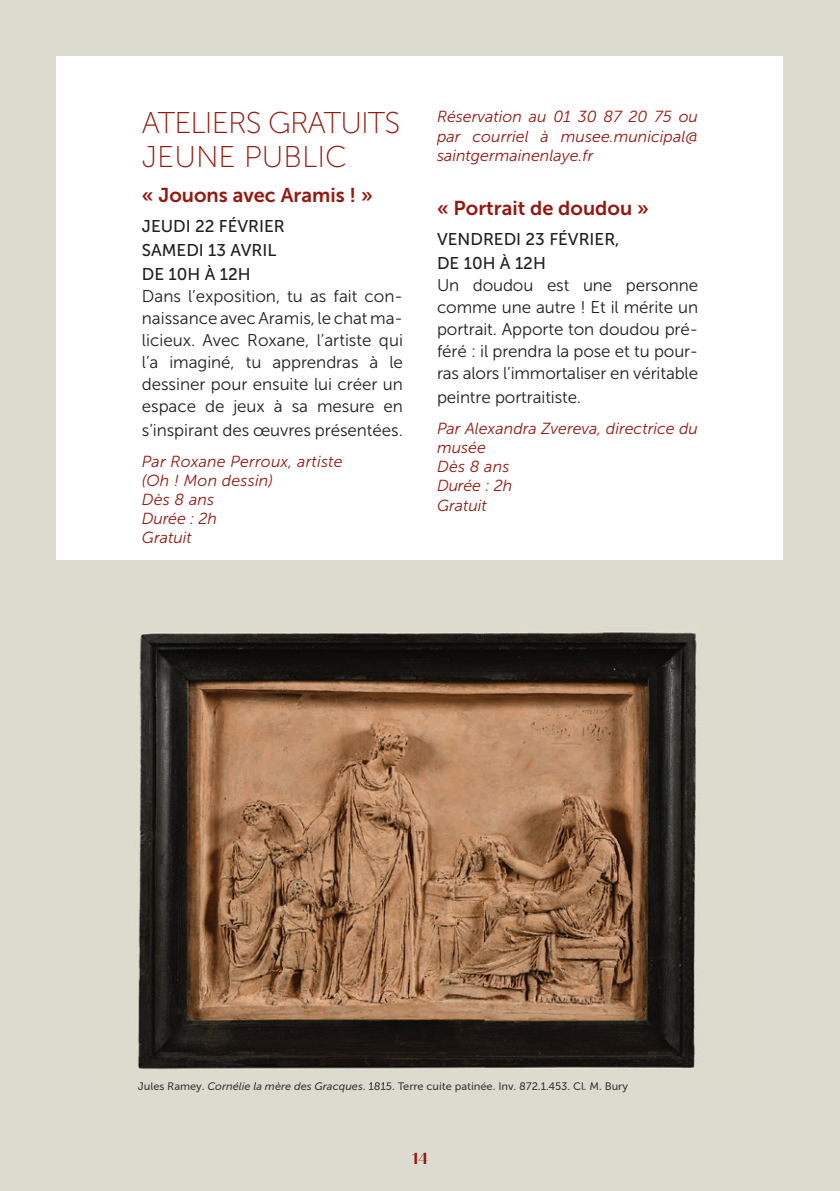
<style>
.page{position:relative;width:840px;height:1191px;background:#fff}
.page>*{position:absolute;margin:0;border:0;box-sizing:border-box;transform-origin:0 0}
.t1{font:30px/34px "Museo Sans 100";letter-spacing:-.03em;color:#921a11}
.t2{font:20px "Museo Sans 700";color:#921a11}
.t3{font:17px/22px "Museo Sans 300";letter-spacing:-.01em;color:#231f20;text-align:justify}
.t4{font:17px/24px "Museo Sans 500";color:#231f20}
.t5{font:italic 16px/19.2px "Museo Sans 300";color:#921a11}
.t6{font:700 16px "Quiche Sans";color:#921a11}
.t7{font:11px "Museo Sans 500";color:#3b3f41}
.s1{font-style:italic}
</style>
<div class="page">
<div style="left:0;top:0;width:839px;height:1191px;background:#dcdbcf"></div>
<div style="left:57px;top:57px;width:725px;height:503px;background:#fff"></div>
<img style="left:138px;top:631px;width:559px;height:439px">
<img style="left:139px;top:1082px;width:35px;height:2px">
<img style="left:209px;top:1082px;width:114px;height:2px">
<img style="left:369px;top:1082px;width:242px;height:2px">
<h1 class="t1" style="left:142px;top:106px;width:260px">ATELIERS GRATUITS<br>JEUNE PUBLIC</h1>
<p class="t2" style="left:142px;top:184px;width:232px">« Jouons avec Aramis ! »</p>
<p class="t4" style="left:142px;top:214px;width:144px">JEUDI 22 FÉVRIER<br>SAMEDI 13 AVRIL<br>DE 10H À 12H</p>
<p class="t3" style="left:142px;top:285px;width:262px">Dans l’exposition, tu as fait con&shy;naissance avec Aramis, le chat ma&shy;licieux. Avec Roxane, l’artiste qui l’a imaginé, tu apprendras à le dessiner pour ensuite lui créer un espace de jeux à sa mesure en</p>
<p class="t3" style="left:142px;top:419px;width:262px">s’inspirant des œuvres présentées.</p>
<p class="t5" style="left:142px;top:451px;width:202px">Par Roxane Perroux, artiste (Oh ! Mon dessin)<br>Dès 8 ans<br>Durée : 2h<br>Gratuit</p>
<p class="t5" style="left:437px;top:107px;width:262px;text-align:justify">Réservation au 01 30 87 20 75 ou par courriel à musee.municipal@ saintgermainenlaye.fr</p>
<p class="t2" style="left:437px;top:197px;width:213px">« Portrait de doudou »</p>
<p class="t4" style="left:437px;top:227px;width:184px">VENDREDI 23 FÉVRIER,<br>DE 10H À 12H</p>
<p class="t3" style="left:437px;top:274px;width:262px">Un doudou est une personne comme une autre ! Et il mérite un portrait. Apporte ton doudou pré&shy;féré : il prendra la pose et tu pour&shy;ras alors l’immortaliser en véritable</p>
<p class="t3" style="left:437px;top:386px;width:145px">peintre portraitiste.</p>
<p class="t5" style="left:437px;top:419px;width:262px">Par Alexandra Zvereva, directrice du musée<br>Dès 8 ans<br>Durée : 2h<br>Gratuit</p>
<p class="t7" style="left:138px;top:1080px;width:491px">Jules Ramey. <span class="s1">Cornélie la mère des Gracques</span>. 1815. Terre cuite patinée. Inv. 872.1.453. Cl. M. Bury</p>
<p class="t6" style="left:412px;top:1149px;width:17px">14</p>
</div>
